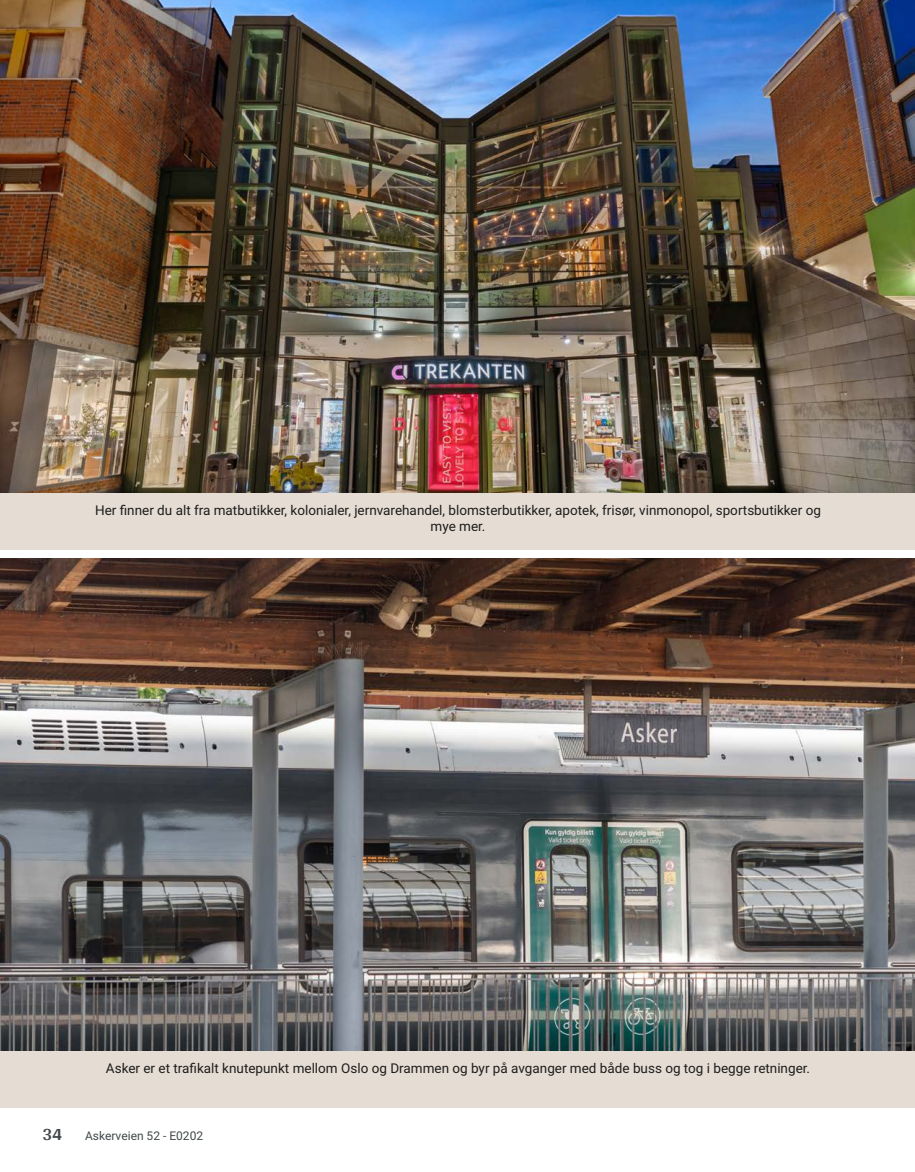
<style>
.page{position:relative;width:915px;height:1172px;background:#fff}
.page>*{position:absolute;margin:0;border:0;box-sizing:border-box;transform-origin:0 0}
.t1{font:700 18px "Arya";color:#414749}
.t2{font:13.5px/16.5px "Roboto";color:#1d1d1b;text-align:center}
.t3{font:12px "Roboto";color:#414749}
</style>
<div class="page">
<div style="left:0;top:492px;width:914px;height:58px;background:#e5dcd4"></div>
<div style="left:0;top:1050px;width:914px;height:58px;background:#e5dcd4"></div>
<img style="left:0;top:0;width:914px;height:492px">
<img style="left:0;top:558px;width:914px;height:492px">
<hr style="left:914px;top:1050px;width:1px;height:58px;background:#e5dcd4">
<p class="t2" style="left:95px;top:501px;width:727px">Her finner du alt fra matbutikker, kolonialer, jernvarehandel, blomsterbutikker, apotek, frisør, vinmonopol, sportsbutikker og mye mer.</p>
<p class="t2" style="left:106px;top:1060px;width:705px">Asker er et trafikalt knutepunkt mellom Oslo og Drammen og byr på avganger med både buss og tog i begge retninger.</p>
<h1 class="t1" style="left:43px;top:1123px;width:21px">34</h1>
<p class="t3" style="left:85px;top:1127px;width:120px">Askerveien 52 ‑ E0202</p>
</div>
